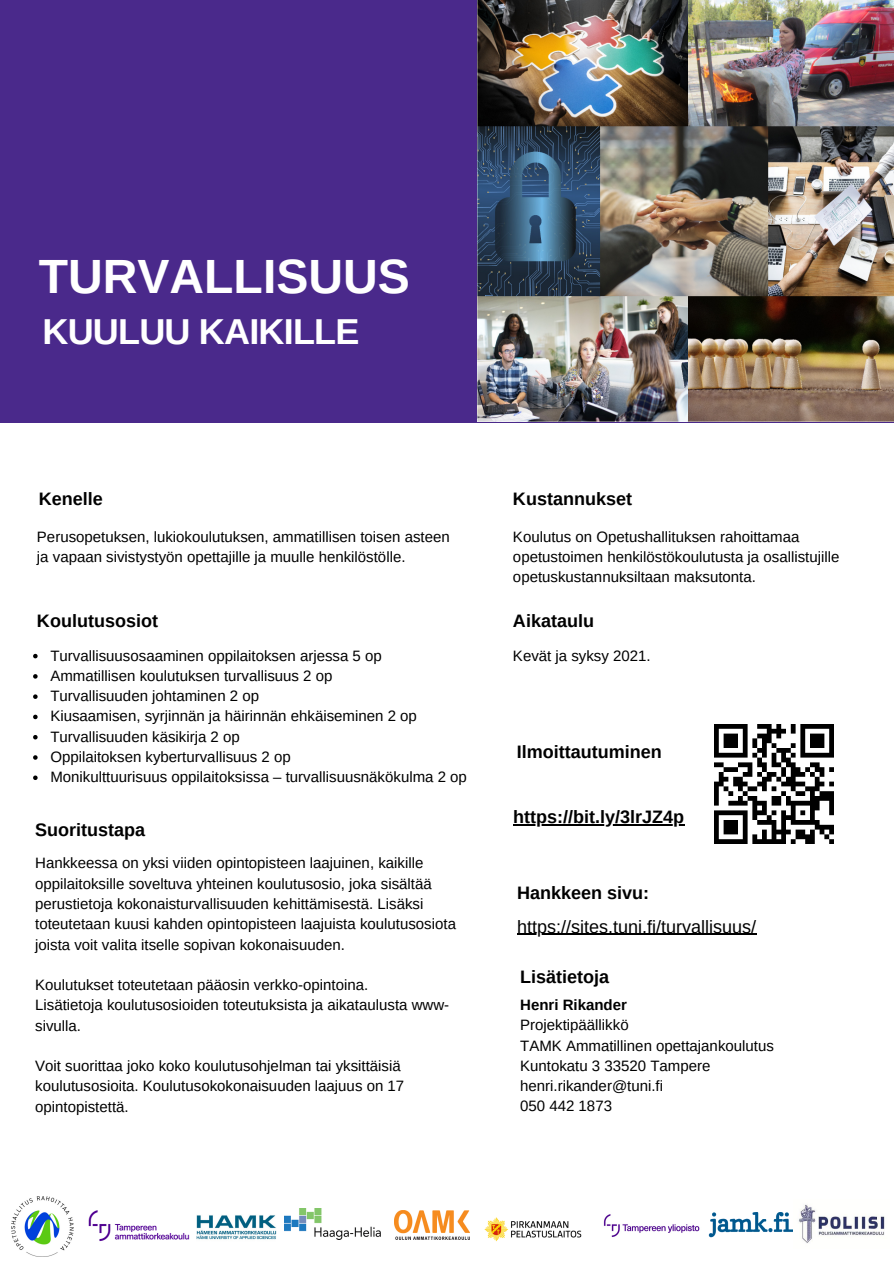
<style>
.page{position:relative;width:894px;height:1264px;background:#fff}
.page>*{position:absolute;margin:0;border:0;box-sizing:border-box;transform-origin:0 0}
.t1{font:700 48px "Arimo";color:#fff}
.t2{font:700 36px "Arimo";letter-spacing:-.025em;color:#fff}
.t3{font:700 18px "Arimo";color:#000}
.t4{font:18px "Arimo";color:#000}
.t5{font:15px/20.2px "Arimo";color:#000}
.t6{font:700 15px "Arimo";color:#000}
</style>
<div class="page">
<div style="left:0;top:0;width:893px;height:422px;background:#4a298b"></div>
<img style="left:11px;top:1196px;width:62px;height:59px">
<img style="left:88px;top:1210px;width:109px;height:31px">
<img style="left:285px;top:1208px;width:95px;height:31px">
<img style="left:395px;top:1210px;width:74px;height:29px">
<img style="left:484px;top:1217px;width:98px;height:25px">
<img style="left:603px;top:1214px;width:89px;height:23px">
<img style="left:692px;top:1212px;width:101px;height:26px">
<img style="left:798px;top:1204px;width:87px;height:39px">
<img style="left:477px;top:0;width:416px;height:421px">
<img style="left:197px;top:1215px;width:80px;height:25px">
<img style="left:714px;top:724px;width:120px;height:120px">
<svg style="left:33px;top:654px;width:5px;height:4px"></svg>
<svg style="left:33px;top:674px;width:5px;height:4px"></svg>
<svg style="left:33px;top:694px;width:5px;height:5px"></svg>
<svg style="left:33px;top:714px;width:5px;height:5px"></svg>
<svg style="left:33px;top:735px;width:5px;height:4px"></svg>
<svg style="left:33px;top:755px;width:5px;height:4px"></svg>
<svg style="left:33px;top:775px;width:5px;height:5px"></svg>
<hr style="left:517px;top:933px;width:239px;height:2px;background:#000">
<hr style="left:513px;top:824px;width:171px;height:1px;background:#000">
<h1 class="t1" style="left:39px;top:250px;width:372px">TURVALLISUUS</h1>
<h2 class="t2" style="left:43px;top:311px;width:318px">KUULUU KAIKILLE</h2>
<p class="t3" style="left:39px;top:488px;width:66px">Kenelle</p>
<p class="t5" style="left:37px;top:526px;width:414px">Perusopetuksen, lukiokoulutuksen, ammatillisen toisen asteen ja vapaan sivistystyön opettajille ja muulle henkilöstölle.</p>
<p class="t3" style="left:37px;top:610px;width:122px">Koulutusosiot</p>
<p class="t5" style="left:50px;top:645px;width:418px">Turvallisuusosaaminen oppilaitoksen arjessa 5 op Ammatillisen koulutuksen turvallisuus 2 op<br>Turvallisuuden johtaminen 2 op<br>Kiusaamisen, syrjinnän ja häirinnän ehkäiseminen 2 op Turvallisuuden käsikirja 2 op<br>Oppilaitoksen kyberturvallisuus 2 op<br>Monikulttuurisuus oppilaitoksissa – turvallisuusnäkökulma 2 op</p>
<p class="t3" style="left:35px;top:819px;width:112px">Suoritustapa</p>
<p class="t5" style="left:35px;top:853px;width:422px">Hankkeessa on yksi viiden opintopisteen laajuinen, kaikille oppilaitoksille soveltuva yhteinen koulutusosio, joka sisältää perustietoja kokonaisturvallisuuden kehittämisestä. Lisäksi toteutetaan kuusi kahden opintopisteen laajuista koulutusosiota joista voit valita itselle sopivan kokonaisuuden.</p>
<p class="t5" style="left:35px;top:974px;width:415px">Koulutukset toteutetaan pääosin verkko-opintoina.<br>Lisätietoja koulutusosioiden toteutuksista ja aikataulusta www&shy;sivulla.</p>
<p class="t5" style="left:35px;top:1055px;width:370px">Voit suorittaa joko koko koulutusohjelman tai yksittäisiä koulutusosioita. Koulutusokokonaisuuden laajuus on 17 opintopistettä.</p>
<p class="t3" style="left:513px;top:488px;width:121px">Kustannukset</p>
<p class="t5" style="left:513px;top:526px;width:328px">Koulutus on Opetushallituksen rahoittamaa opetustoimen henkilöstökoulutusta ja osallistujille opetuskustannuksiltaan maksutonta.</p>
<p class="t3" style="left:513px;top:610px;width:83px">Aikataulu</p>
<p class="t5" style="left:513px;top:645px;width:139px">Kevät ja syksy 2021.</p>
<p class="t3" style="left:516px;top:741px;width:146px">Ilmoittautuminen</p>
<p class="t3" style="left:513px;top:806px;width:172px">https://bit.ly/3lrJZ4p</p>
<p class="t3" style="left:517px;top:882px;width:134px">Hankkeen sivu:</p>
<p class="t4" style="left:517px;top:916px;width:241px">https://sites.tuni.fi/turvallisuus/</p>
<p class="t3" style="left:520px;top:966px;width:91px">Lisätietoja</p>
<p class="t6" style="left:520px;top:996px;width:108px">Henri Rikander</p>
<p class="t5" style="left:520px;top:1014px;width:255px">Projektipäällikkö<br>TAMK Ammatillinen opettajankoulutus<br>Kuntokatu 3 33520 Tampere henri.rikander@tuni.fi<br>050 442 1873</p>
</div>
